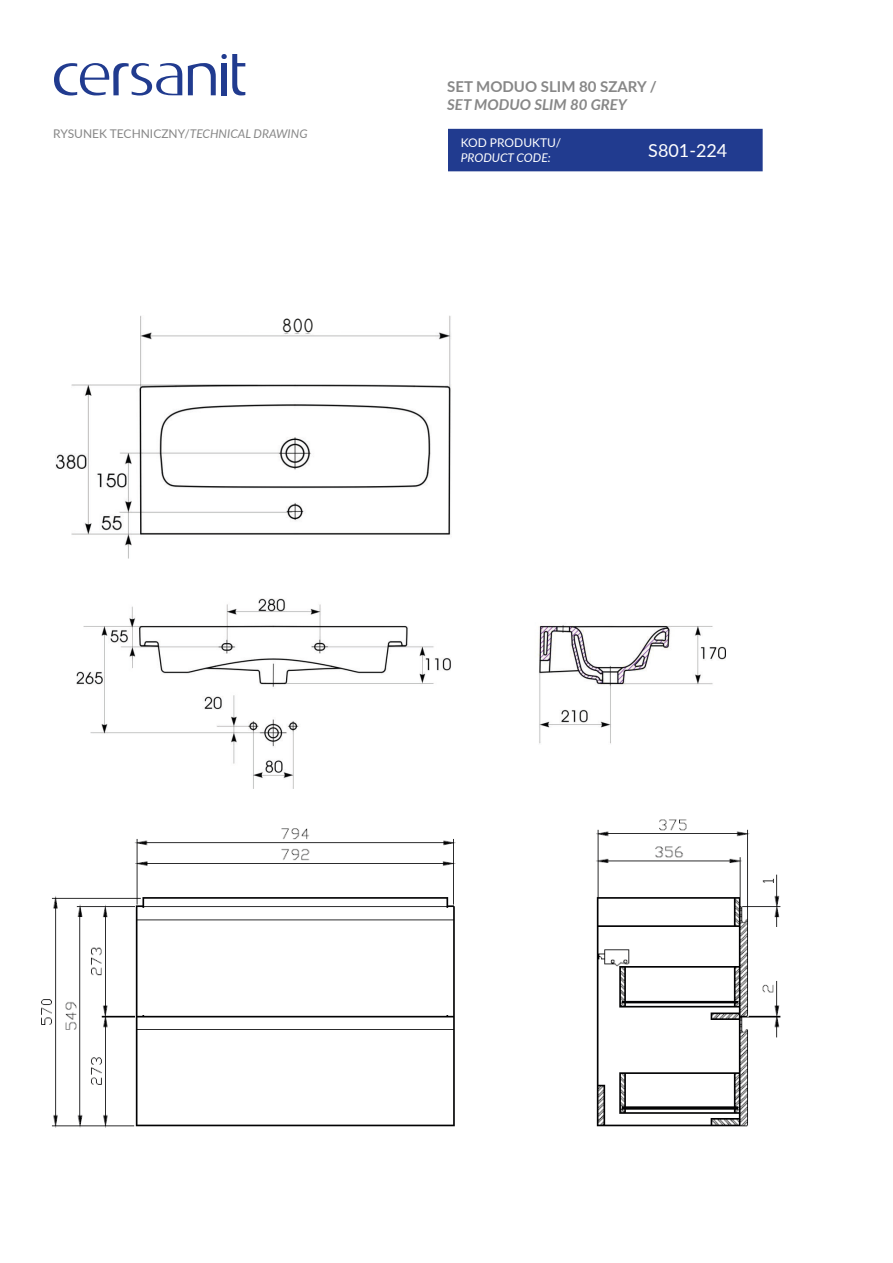
<style>
.page{position:relative;width:893px;height:1263px;background:#fff}
.page>*{position:absolute;margin:0;border:0;box-sizing:border-box;transform-origin:0 0}
.t1{font:19.5px "Technic";color:#1d1d1b}
.t2{font:18px "Lato";color:#fff}
.t3{font:700 15px "Lato";color:#878787}
.t4{font:italic 700 15px "Lato";color:#878787}
.t5{font:12px "Lato";color:#878787}
.t6{font:12px "Lato";color:#fff}
.t7{font:italic 12px "Lato";color:#fff}
.s1{font-style:italic}
</style>
<div class="page">
<svg style="left:54px;top:63px;width:128px;height:33px"></svg>
<svg style="left:188px;top:54px;width:57px;height:41px"></svg>
<div style="left:448px;top:129px;width:315px;height:42px;background:#213b8f"></div>
<img style="left:41px;top:788px;width:740px;height:340px">
<img style="left:55px;top:315px;width:396px;height:244px">
<img style="left:76px;top:598px;width:649px;height:190px">
<div style="left:342px;top:753px;width:391px;height:60px;background:#fff"></div>
<div style="left:249px;top:305px;width:92px;height:29px;background:#fff"></div>
<p class="t5" style="left:53px;top:126px;width:256px">RYSUNEK TECHNICZNY/<span class="s1">TECHNICAL DRAWING</span></p>
<h1 class="t1" style="left:282px;top:315px;width:33px">800</h1>
<p class="t3" style="left:447px;top:75px;width:211px">SET MODUO SLIM 80 SZARY /</p>
<p class="t4" style="left:447px;top:93px;width:181px">SET MODUO SLIM 80 GREY</p>
<h2 class="t2" style="left:648px;top:138px;width:81px">S801-224</h2>
<p class="t6" style="left:461px;top:134px;width:102px">KOD PRODUKTU/</p>
<p class="t7" style="left:461px;top:149px;width:92px">PRODUCT CODE:</p>
</div>
